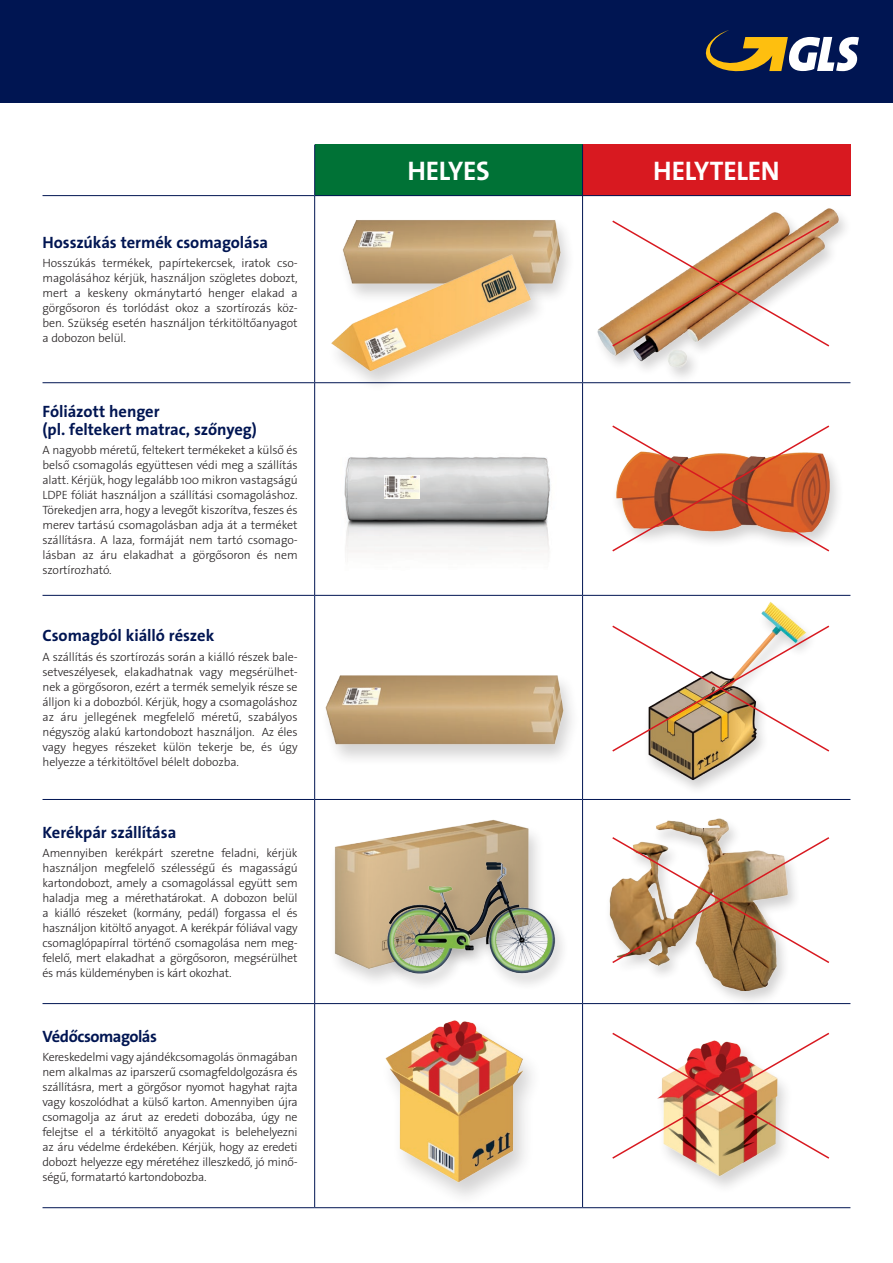
<style>
.page{position:relative;width:893px;height:1263px;background:#fff}
.page>*{position:absolute;margin:0;border:0;box-sizing:border-box;transform-origin:0 0}
.t1{font:700 27px "The Sans CE";letter-spacing:-.005em;color:#fff}
.t2{font:700 16.5px/18px "The Sans CE";letter-spacing:-.005em;color:#001552}
.t3{font:700 16.5px "The Sans CE";letter-spacing:-.025em;color:#001552}
.t4{font:300 12px/15px "The Sans CE";letter-spacing:-.01em;color:#231f20;text-align:justify}
</style>
<div class="page">
<div style="left:0;top:0;width:893px;height:102px;background:#001552"></div>
<svg style="left:705px;top:30px;width:154px;height:42px"></svg>
<div style="left:315px;top:145px;width:268px;height:51px;background:#007236"></div>
<div style="left:583px;top:145px;width:267px;height:51px;background:#d81920"></div>
<hr style="left:314px;top:145px;width:1px;height:50px;background:#001552">
<hr style="left:582px;top:145px;width:1px;height:50px;background:#001552">
<hr style="left:43px;top:195px;width:272px;height:1px;background:#001552">
<hr style="left:315px;top:195px;width:268px;height:1px;background:#001552">
<hr style="left:314px;top:196px;width:1px;height:186px;background:#001552">
<hr style="left:583px;top:195px;width:267px;height:1px;background:#001552">
<hr style="left:582px;top:196px;width:1px;height:186px;background:#001552">
<hr style="left:43px;top:382px;width:272px;height:1px;background:#001552">
<hr style="left:315px;top:382px;width:268px;height:1px;background:#001552">
<hr style="left:314px;top:383px;width:1px;height:212px;background:#001552">
<hr style="left:583px;top:382px;width:267px;height:1px;background:#001552">
<hr style="left:582px;top:383px;width:1px;height:212px;background:#001552">
<hr style="left:43px;top:595px;width:272px;height:1px;background:#001552">
<hr style="left:315px;top:595px;width:268px;height:1px;background:#001552">
<hr style="left:314px;top:596px;width:1px;height:203px;background:#001552">
<hr style="left:583px;top:595px;width:267px;height:1px;background:#001552">
<hr style="left:582px;top:596px;width:1px;height:203px;background:#001552">
<hr style="left:43px;top:799px;width:272px;height:1px;background:#001552">
<hr style="left:315px;top:799px;width:268px;height:1px;background:#001552">
<hr style="left:314px;top:800px;width:1px;height:203px;background:#001552">
<hr style="left:583px;top:799px;width:267px;height:1px;background:#001552">
<hr style="left:582px;top:800px;width:1px;height:203px;background:#001552">
<hr style="left:43px;top:1003px;width:272px;height:1px;background:#001552">
<hr style="left:315px;top:1003px;width:268px;height:1px;background:#001552">
<hr style="left:314px;top:1004px;width:1px;height:203px;background:#001552">
<hr style="left:583px;top:1003px;width:267px;height:1px;background:#001552">
<hr style="left:582px;top:1004px;width:1px;height:203px;background:#001552">
<hr style="left:43px;top:1207px;width:272px;height:1px;background:#001552">
<hr style="left:315px;top:1207px;width:268px;height:1px;background:#001552">
<hr style="left:583px;top:1207px;width:267px;height:1px;background:#001552">
<img style="left:643px;top:594px;width:168px;height:192px">
<div style="left:604px;top:818px;width:197px;height:189px;background:#231f20;opacity:.2"></div>
<img style="left:582px;top:817px;width:219px;height:173px">
<div style="left:379px;top:1018px;width:164px;height:190px;background:#fff"></div>
<img style="left:385px;top:1020px;width:147px;height:172px">
<div style="left:593px;top:206px;width:260px;height:179px;background:#231f20;opacity:.2"></div>
<img style="left:593px;top:206px;width:250px;height:176px">
<div style="left:611px;top:450px;width:233px;height:100px;background:#231f20;opacity:.2"></div>
<img style="left:344px;top:457px;width:207px;height:96px">
<img style="left:325px;top:675px;width:247px;height:84px">
<img style="left:343px;top:220px;width:225px;height:76px">
<img style="left:334px;top:819px;width:204px;height:161px">
<img style="left:380px;top:853px;width:182px;height:131px">
<img style="left:675px;top:1160px;width:100px;height:26px">
<div style="left:326px;top:254px;width:223px;height:139px;background:#231f20;opacity:.2"></div>
<img style="left:326px;top:248px;width:215px;height:134px">
<img style="left:384px;top:476px;width:35px;height:22px">
<svg style="left:611px;top:219px;width:220px;height:129px"></svg>
<svg style="left:611px;top:425px;width:220px;height:127px"></svg>
<svg style="left:612px;top:624px;width:218px;height:129px"></svg>
<svg style="left:611px;top:836px;width:219px;height:128px"></svg>
<svg style="left:612px;top:1032px;width:218px;height:128px"></svg>
<h2 class="t2" style="left:43px;top:234px;width:227px">Hosszúkás termék csomagolása</h2>
<p class="t4" style="left:43px;top:256px;width:257px">Hosszúkás termékek, papírtekercsek, iratok cso&shy;magolásához kérjük, használjon szögletes dobozt, mert a keskeny okmánytartó henger elakad a görgősoron és torlódást okoz a szortírozás köz&shy;ben. Szükség esetén használjon térkitöltőanyagot a dobozon belül.</p>
<h2 class="t2" style="left:43px;top:402px;width:216px">Fóliázott henger<br>(pl. feltekert matrac, szőnyeg)</h2>
<p class="t4" style="left:43px;top:443px;width:257px">A nagyobb méretű, feltekert termékeket a külső és belső csomagolás együttesen védi meg a szállítás alatt. Kérjük, hogy legalább 100 mikron vastagságú LDPE fóliát használjon a szállítási csomagoláshoz.<br>Törekedjen arra, hogy a levegőt kiszorítva, feszes és merev tartású csomagolásban adja át a terméket szállításra. A laza, formáját nem tartó csomago&shy;lásban az áru elakadhat a görgősoron és nem szortírozható.</p>
<h2 class="t2" style="left:43px;top:627px;width:173px">Csomagból kiálló részek</h2>
<p class="t4" style="left:43px;top:649px;width:257px">A szállítás és szortírozás során a kiálló részek bale&shy;setveszélyesek, elakadhatnak vagy megsérülhet&shy;nek a görgősoron, ezért a termék semelyik része se álljon ki a dobozból. Kérjük, hogy a csomagoláshoz az áru jellegének megfelelő méretű, szabályos négyszög alakú kartondobozt használjon. Az éles vagy hegyes részeket külön tekerje be, és úgy helyezze a térkitöltővel bélelt dobozba.</p>
<h2 class="t2" style="left:43px;top:824px;width:135px">Kerékpár szállítása</h2>
<p class="t4" style="left:43px;top:846px;width:257px">Amennyiben kerékpárt szeretne feladni, kérjük használjon megfelelő szélességű és magasságú kartondobozt, amely a csomagolással együtt sem haladja meg a mérethatárokat. A dobozon belül a kiálló részeket (kormány, pedál) forgassa el és használjon kitöltő anyagot. A kerékpár fóliával vagy csomaglópapírral történő csomagolása nem meg&shy;felelő, mert elakadhat a görgősoron, megsérülhet és más küldeményben is kárt okozhat.</p>
<h2 class="t3" style="left:43px;top:1027px;width:116px">Védőcsomagolás</h2>
<p class="t4" style="left:43px;top:1050px;width:257px">Kereskedelmi vagy ajándékcsomagolás önmagában nem alkalmas az iparszerű csomagfeldolgozásra és szállításra, mert a görgősor nyomot hagyhat rajta vagy koszolódhat a külső karton. Amennyiben újra csomagolja az árut az eredeti dobozába, úgy ne felejtse el a térkitöltő anyagokat is belehelyezni az áru védelme érdekében. Kérjük, hogy az eredeti dobozt helyezze egy méretéhez illeszkedő, jó minő&shy;ségű, formatartó kartondobozba.</p>
<h1 class="t1" style="left:407px;top:156px;width:84px">HELYES</h1>
<h1 class="t1" style="left:653px;top:156px;width:128px">HELYTELEN</h1>
</div>
